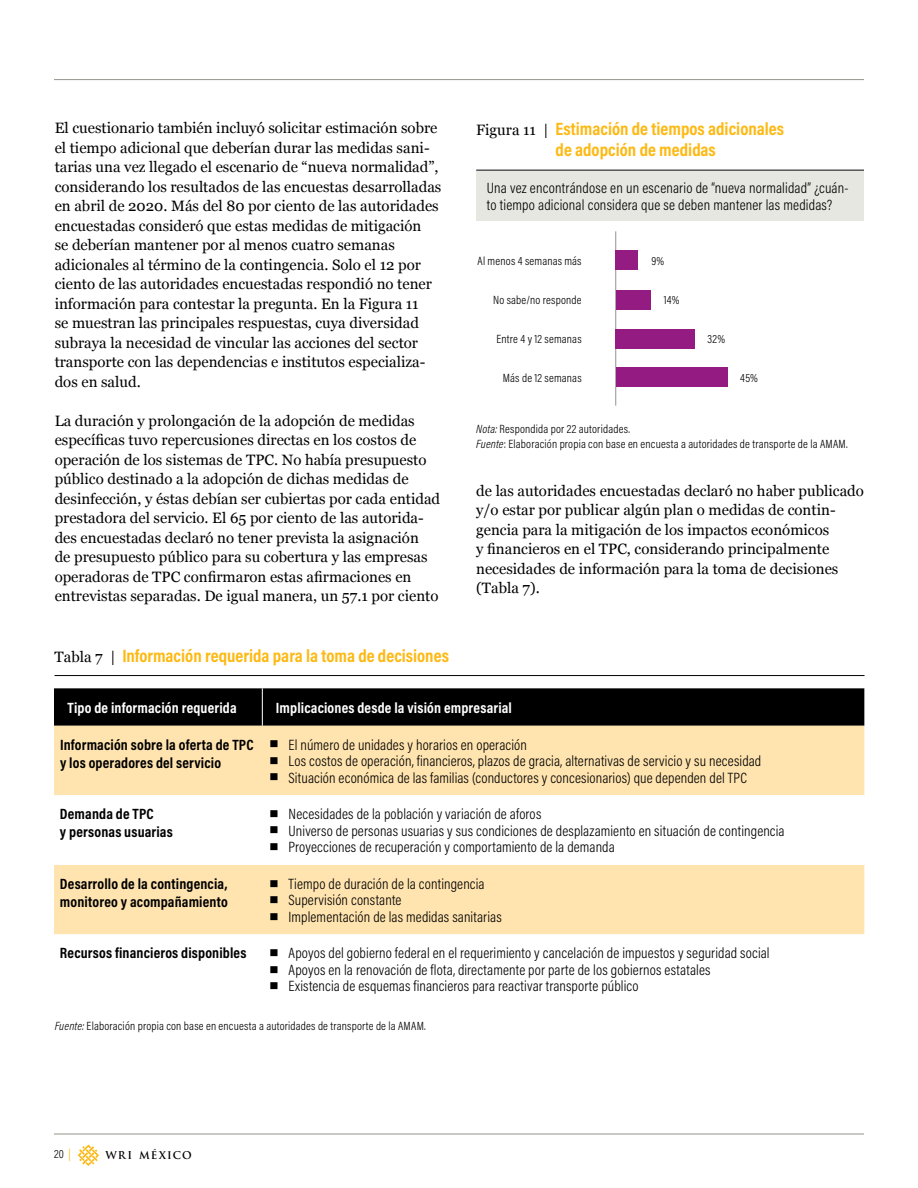
<style>
.page{position:relative;width:918px;height:1188px;background:#fff}
.page>*{position:absolute;margin:0;border:0;box-sizing:border-box;transform-origin:0 0}
.t1{font:700 18px/21px "Acumin Pro Cond";color:#fdb913}
.t2{font:15px/19.5px "Georgia";color:#000}
.t3{font:300 15px/17.2px "Acumin Pro Cond";letter-spacing:.01em;color:#000}
.t4{font:700 15px/18px "Acumin Pro Cond";letter-spacing:.01em;color:#000}
.t5{font:700 15px "Acumin Pro Cond";letter-spacing:.01em;color:#fff}
.t6{font:300 12px/15px "Acumin Pro Cond";letter-spacing:.015em;color:#000}
.t7{font:700 10.35px "Trajan Pro";letter-spacing:.1em;color:#000}
.s1{font-family:"Georgia";font-weight:400;font-size:15px;color:#000}
.s2{font-style:italic}
.s3{font-family:"Georgia";font-weight:400;font-size:31.5px}
.s4{font-weight:700}
.s5{color:#fdb913}
.s6{font-size:10.5px}
</style>
<div class="page">
<hr style="left:54px;top:1134px;width:810px;height:1px;background:#94948b">
<hr style="left:54px;top:79px;width:810px;height:1px;background:#94948b">
<svg style="left:78px;top:1145px;width:21px;height:21px"></svg>
<hr style="left:476px;top:170px;width:388px;height:1px;background:#000">
<div style="left:476px;top:171px;width:388px;height:49px;background:#e7e7e2"></div>
<hr style="left:615px;top:231px;width:1px;height:175px;background:#94948b">
<div style="left:616px;top:367px;width:111px;height:20px;background:#941b82"></div>
<div style="left:616px;top:329px;width:79px;height:19px;background:#941b82"></div>
<div style="left:616px;top:290px;width:34px;height:20px;background:#941b82"></div>
<div style="left:616px;top:251px;width:22px;height:19px;background:#941b82"></div>
<hr style="left:55px;top:675px;width:810px;height:1px;background:#000">
<div style="left:54px;top:688px;width:810px;height:38px;background:#000"></div>
<div style="left:54px;top:726px;width:810px;height:69px;background:#ffe4af"></div>
<div style="left:54px;top:865px;width:810px;height:70px;background:#ffe4af"></div>
<hr style="left:262px;top:688px;width:1px;height:38px;background:#fff">
<p class="t2" style="left:55px;top:118px;width:388px">El cuestionario también incluyó solicitar estimación sobre el tiempo adicional que deberían durar las medidas sani&shy;tarias una vez llegado el escenario de “nueva normalidad”, considerando los resultados de las encuestas desarrolladas en abril de 2020. Más del 80 por ciento de las autoridades encuestadas consideró que estas medidas de mitigación<br>se deberían mantener por al menos cuatro semanas adicionales al término de la contingencia. Solo el 12 por ciento de las autoridades encuestadas respondió no tener información para contestar la pregunta. En la Figura 11<br>se muestran las principales respuestas, cuya diversidad subraya la necesidad de vincular las acciones del sector transporte con las dependencias e institutos especializa&shy;dos en salud.</p>
<p class="t2" style="left:55px;top:410px;width:387px">La duración y prolongación de la adopción de medidas específicas tuvo repercusiones directas en los costos de operación de los sistemas de TPC. No había presupuesto público destinado a la adopción de dichas medidas de desinfección, y éstas debían ser cubiertas por cada entidad prestadora del servicio. El 65 por ciento de las autorida&shy;des encuestadas declaró no tener prevista la asignación<br>de presupuesto público para su cobertura y las empresas operadoras de TPC confirmaron estas afirmaciones en entrevistas separadas. De igual manera, un 57.1 por ciento</p>
<p class="t1" style="left:55px;top:644px;width:396px"><span class="s1">Tabla 7 |</span> Información requerida para la toma de decisiones</p>
<p class="t1" style="left:556px;top:118px;width:230px;text-indent:-79px"><span class="s1">Figura 11 |</span> Estimación de tiempos adicionales de adopción de medidas</p>
<p class="t3" style="left:487px;top:179px;width:363px">Una vez encontrándose en un escenario de “nueva normalidad” ¿cuán&shy;to tiempo adicional considera que se deben mantener las medidas?</p>
<p class="t6" style="left:477px;top:253px;width:106px">Al menos 4 semanas más</p>
<p class="t6" style="left:651px;top:253px;width:14px">9%</p>
<p class="t6" style="left:664px;top:292px;width:17px">14%</p>
<p class="t6" style="left:493px;top:292px;width:90px">No sabe/no responde</p>
<p class="t6" style="left:496px;top:332px;width:87px">Entre 4 y 12 semanas</p>
<p class="t6" style="left:503px;top:370px;width:80px">Más de 12 semanas</p>
<p class="t6" style="left:708px;top:332px;width:19px">32%</p>
<p class="t6" style="left:740px;top:370px;width:19px">45%</p>
<p class="t6" style="left:476px;top:422px;width:373px"><span class="s2">Nota:</span> Respondida por 22 autoridades.<br><span class="s2">Fuente</span>: Elaboración propia con base en encuesta a autoridades de transporte de la AMAM.</p>
<p class="t2" style="left:476px;top:480px;width:389px">de las autoridades encuestadas declaró no haber publicado y/o estar por publicar algún plan o medidas de contin&shy;gencia para la mitigación de los impactos económicos<br>y financieros en el TPC, considerando principalmente necesidades de información para la toma de decisiones (Tabla 7).</p>
<p class="t5" style="left:68px;top:698px;width:171px">Tipo de información requerida</p>
<p class="t5" style="left:276px;top:698px;width:238px">Implicaciones desde la visión empresarial</p>
<p class="t4" style="left:60px;top:735px;width:195px">Información sobre la oferta de TPC y los operadores del servicio</p>
<p class="t3" style="left:268px;top:736px;width:260px"><span class="s3">▪</span> El número de unidades y horarios en operación</p>
<p class="t3" style="left:268px;top:752px;width:495px"><span class="s3">▪</span> Los costos de operación, financieros, plazos de gracia, alternativas de servicio y su necesidad</p>
<p class="t3" style="left:268px;top:769px;width:480px"><span class="s3">▪</span> Situación económica de las familias (conductores y concesionarios) que dependen del TPC</p>
<p class="t4" style="left:60px;top:805px;width:114px">Demanda de TPC<br>y personas usuarias</p>
<p class="t3" style="left:268px;top:805px;width:275px"><span class="s3">▪</span> Necesidades de la población y variación de aforos</p>
<p class="t3" style="left:268px;top:822px;width:518px"><span class="s3">▪</span> Universo de personas usuarias y sus condiciones de desplazamiento en situación de contingencia</p>
<p class="t3" style="left:268px;top:838px;width:348px"><span class="s3">▪</span> Proyecciones de recuperación y comportamiento de la demanda</p>
<p class="t4" style="left:60px;top:874px;width:169px">Desarrollo de la contingencia, monitoreo y acompañamiento</p>
<p class="t3" style="left:268px;top:875px;width:218px"><span class="s3">▪</span> Tiempo de duración de la contingencia</p>
<p class="t3" style="left:268px;top:891px;width:135px"><span class="s3">▪</span> Supervisión constante</p>
<p class="t3" style="left:268px;top:908px;width:235px"><span class="s3">▪</span> Implementación de las medidas sanitarias</p>
<p class="t3" style="left:60px;top:944px;width:711px"><span class="s4">Recursos financieros disponibles</span> <span class="s3">▪</span> Apoyos del gobierno federal en el requerimiento y cancelación de impuestos y seguridad social</p>
<p class="t3" style="left:268px;top:961px;width:444px"><span class="s3">▪</span> Apoyos en la renovación de flota, directamente por parte de los gobiernos estatales</p>
<p class="t3" style="left:268px;top:977px;width:372px"><span class="s3">▪</span> Existencia de esquemas financieros para reactivar transporte público</p>
<p class="t6" style="left:55px;top:1018px;width:373px"><span class="s2">Fuente:</span> Elaboración propia con base en encuesta a autoridades de transporte de la AMAM.</p>
<p class="t6" style="left:54px;top:1146px;width:18px">20 <span class="s5">|</span></p>
<p class="t7" style="left:105px;top:1149px;width:88px"><span class="s6">WRI</span> MÉXICO</p>
</div>
